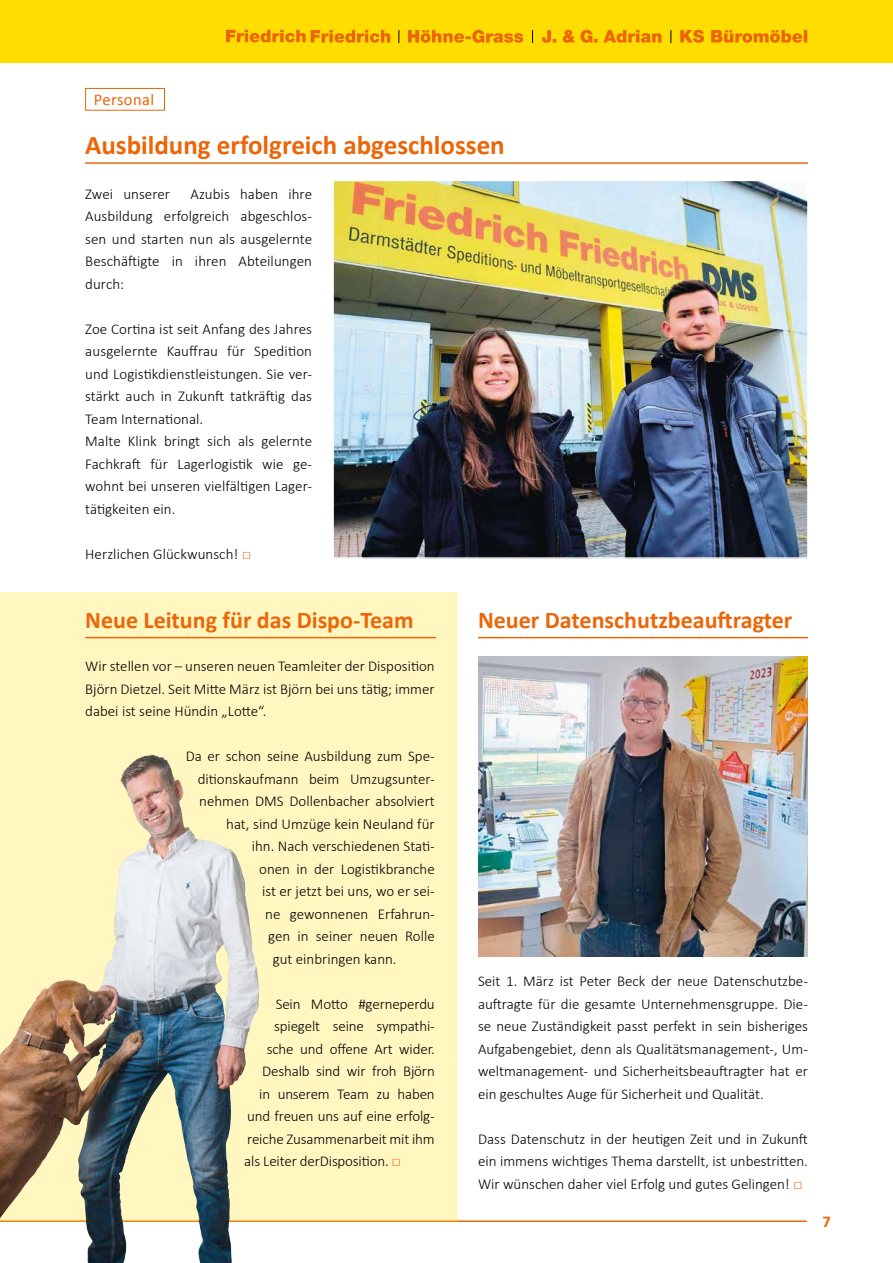
<style>
.page{position:relative;width:893px;height:1263px;background:#fff}
.page>*{position:absolute;margin:0;border:0;box-sizing:border-box;transform-origin:0 0}
.t1{font:700 27px "Calibri";color:#ec6608}
.t2{font:700 24px "Calibri";color:#ec6608}
.t3{font:16.5px "Calibri";letter-spacing:.025em;color:#ec6608}
.t4{font:700 16.5px "Calibri";color:#ec6608}
.t5{font:300 15px/22.5px "Calibri";color:#000;text-align:justify}
.s1{color:#ec6608}
</style>
<div class="page">
<hr style="left:0;top:1220px;width:806px;height:2px;background:#ec6608">
<div style="left:85px;top:88px;width:80px;height:23px;border:1px solid #ec6608"></div>
<svg style="left:0;top:592px;width:457px;height:630px;background:#e4ddb3"></svg>
<hr style="left:85px;top:162px;width:723px;height:2px;background:#ec6608">
<hr style="left:478px;top:637px;width:330px;height:1px;background:#ec6608">
<hr style="left:85px;top:637px;width:351px;height:1px;background:#ec6608">
<img style="left:478px;top:656px;width:330px;height:300px">
<img style="left:120px;top:755px;width:31px;height:32px">
<img style="left:335px;top:183px;width:471px;height:373px">
<div style="left:332px;top:180px;width:477px;height:379px;border:2px solid #fff"></div>
<div style="left:0;top:0;width:893px;height:64px;background:#fd0"></div>
<svg style="left:542px;top:30px;width:119px;height:13px"></svg>
<svg style="left:226px;top:30px;width:164px;height:13px"></svg>
<svg style="left:408px;top:30px;width:115px;height:13px"></svg>
<svg style="left:532px;top:30px;width:1px;height:13px"></svg>
<svg style="left:671px;top:30px;width:1px;height:13px"></svg>
<svg style="left:399px;top:30px;width:1px;height:13px"></svg>
<svg style="left:680px;top:30px;width:127px;height:13px"></svg>
<hr style="left:0;top:63px;width:893px;height:2px;background:#fff">
<p class="t3" style="left:94px;top:88px;width:62px">Personal</p>
<h1 class="t1" style="left:85px;top:126px;width:421px">Ausbildung erfolgreich abgeschlossen</h1>
<p class="t5" style="left:85px;top:182px;width:228px;text-indent:105px">Azubis haben ihre Ausbildung erfolgreich abgeschlos&shy;sen und starten nun als ausgelernte Beschäftigte in ihren Abteilungen durch:</p>
<p class="t5" style="left:85px;top:317px;width:228px;text-align:left">Zoe Cortina ist seit Anfang des Jahres ausgelernte Kauffrau für Spedition und Logistikdienstleistungen. Sie ver&shy;stärkt auch in Zukunft tatkräftig das Team International.<br>Malte Klink bringt sich als gelernte Fachkraft für Lagerlogistik wie ge&shy;wohnt bei unseren vielfältigen Lager&shy;tätigkeiten ein.</p>
<p class="t5" style="left:85px;top:542px;width:167px">Herzlichen Glückwunsch! <span class="s1">□</span></p>
<p class="t5" style="left:85px;top:182px;width:86px">Zwei unserer</p>
<h2 class="t2" style="left:85px;top:603px;width:330px">Neue Leitung für das Dispo-Team</h2>
<h2 class="t2" style="left:478px;top:603px;width:316px">Neuer Datenschutzbeauftragter</h2>
<p class="t5" style="left:85px;top:655px;width:351px">Wir stellen vor – unseren neuen Teamleiter der Disposition Björn Dietzel. Seit Mitte März ist Björn bei uns tätig; immer dabei ist seine Hündin „Lotte“.</p>
<p class="t5" style="left:186px;top:745px;width:250px">Da er schon seine Ausbildung zum Spe-</p>
<p class="t5" style="left:198px;top:767px;width:238px">ditionskaufmann beim Umzugsunter-</p>
<p class="t5" style="left:199px;top:790px;width:237px">nehmen DMS Dollenbacher absolviert</p>
<p class="t5" style="left:226px;top:812px;width:210px">hat, sind Umzüge kein Neuland für</p>
<p class="t5" style="left:252px;top:835px;width:185px">ihn. Nach verschiedenen Stati-</p>
<p class="t5" style="left:259px;top:857px;width:177px">onen in der Logistikbranche</p>
<p class="t5" style="left:262px;top:880px;width:174px">ist er jetzt bei uns, wo er sei-</p>
<p class="t5" style="left:265px;top:902px;width:171px">ne gewonnenen Erfahrun-</p>
<p class="t5" style="left:268px;top:925px;width:168px">gen in seiner neuen Rolle</p>
<p class="t5" style="left:273px;top:947px;width:125px">gut einbringen kann.</p>
<p class="t5" style="left:276px;top:992px;width:161px">Sein Motto #gerneperdu</p>
<p class="t5" style="left:274px;top:1015px;width:162px">spiegelt seine sympathi-</p>
<p class="t5" style="left:267px;top:1037px;width:170px">sche und offene Art wider.</p>
<p class="t5" style="left:262px;top:1060px;width:174px">Deshalb sind wir froh Björn</p>
<p class="t5" style="left:259px;top:1082px;width:177px">in unserem Team zu haben</p>
<p class="t5" style="left:247px;top:1105px;width:189px">und freuen uns auf eine erfolg-</p>
<p class="t5" style="left:247px;top:1127px;width:189px">reiche Zusammenarbeit mit ihm</p>
<p class="t5" style="left:244px;top:1150px;width:158px">als Leiter derDisposition. <span class="s1">□</span></p>
<p class="t5" style="left:478px;top:970px;width:331px">Seit 1. März ist Peter Beck der neue Datenschutzbe&shy;auftragte für die gesamte Unternehmensgruppe. Die&shy;se neue Zuständigkeit passt perfekt in sein bisheriges Aufgabengebiet, denn als Qualitätsmanagement-, Um&shy;weltmanagement- und Sicherheitsbeauftragter hat er ein geschultes Auge für Sicherheit und Qualität.</p>
<p class="t5" style="left:478px;top:1127px;width:331px">Dass Datenschutz in der heutigen Zeit und in Zukunft ein immens wichtiges Thema darstellt, ist unbestritten.<br>Wir wünschen daher viel Erfolg und gutes Gelingen! <span class="s1">□</span></p>
<p class="t4" style="left:822px;top:1209px;width:10px">7</p>
</div>
